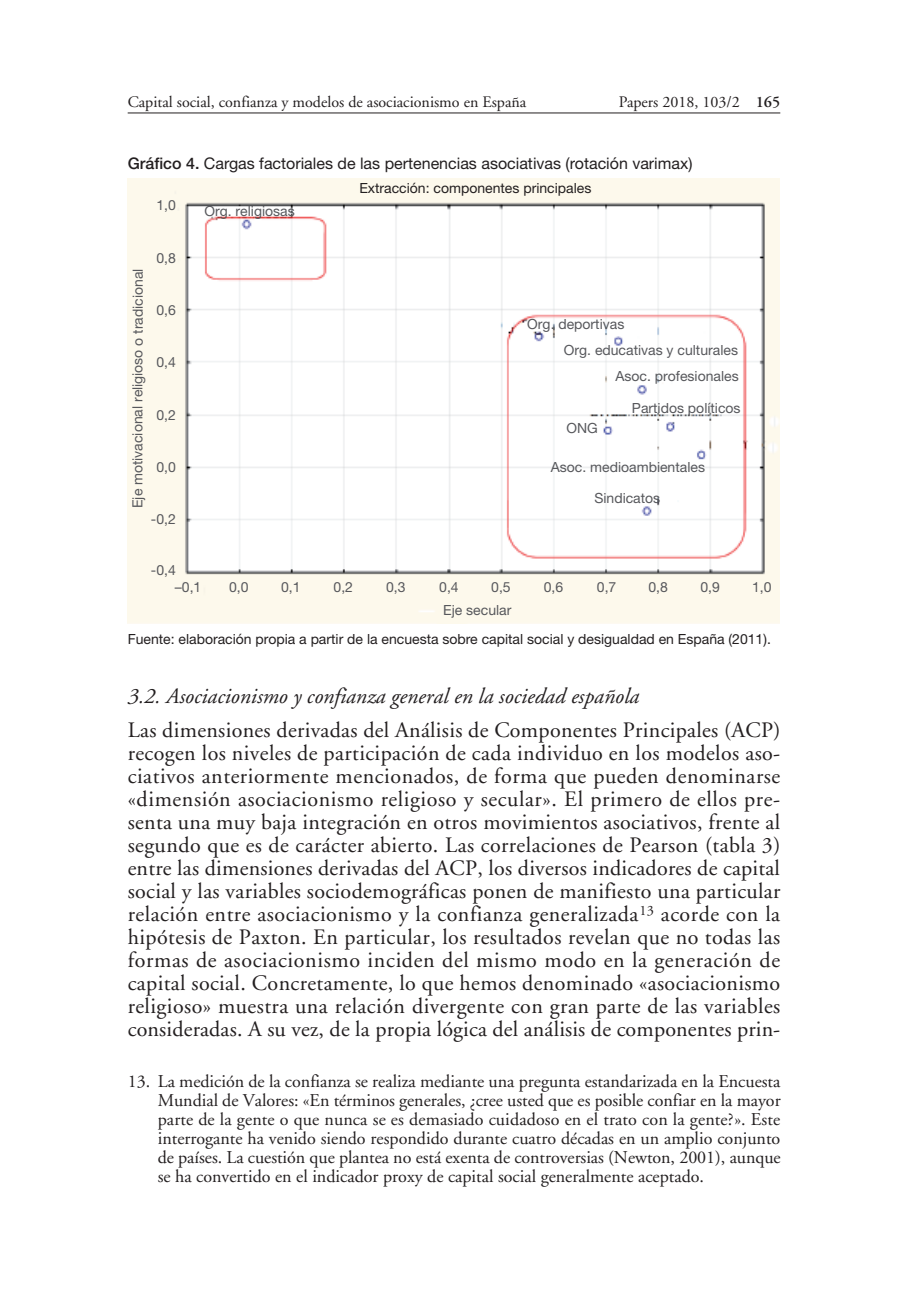
<style>
.page{position:relative;width:908px;height:1304px;background:#fff}
.page>*{position:absolute;margin:0;border:0;box-sizing:border-box;transform-origin:0 0}
.t1{font:22px/23px "Adobe Garamond";letter-spacing:.01em;color:#231f20;text-align:justify}
.T-2{font:italic 22px "Adobe Garamond";color:#231f20}
.Notes__text{font:18px/19px "Adobe Garamond";color:#231f20;text-align:justify}
.t2{font:16px "Adobe Garamond";color:#231f20}
.Taula__títol{font:16px "Helvetica Neue";color:#231f20}
.t3{font:14px/30.6px "Helvetica Neue";color:#57585c;text-align:center}
.Taula__nota_peu{font:14px "Helvetica Neue";color:#231f20}
.s1{font-weight:600}
.s2{font-weight:500}
</style>
<div class="page">
<hr style="left:128px;top:113px;width:652px;height:1px;background:#231f20">
<img style="left:128px;top:179px;width:651px;height:445px">
<p class="t2" style="left:128px;top:93px;width:400px">Capital social, confianza y modelos de asociacionismo en España</p>
<p class="t2" style="left:618px;top:93px;width:163px">Papers 2018, 103/2 <span class="s1">165</span></p>
<p class="Taula__títol" style="left:128px;top:153px;width:566px"><span class="s2">Gráfico 4.</span> Cargas factoriales de las pertenencias asociativas (rotación varimax)</p>
<p class="t3" style="left:156px;top:189px;width:21px">1,0</p>
<p class="t3" style="left:122px;top:508px;width:241px;rotate:-90deg">Eje motivacional religioso o tradicional</p>
<p class="t3" style="left:156px;top:242px;width:21px">0,8</p>
<p class="t3" style="left:156px;top:294px;width:21px">0,6</p>
<p class="t3" style="left:156px;top:347px;width:21px">0,4</p>
<p class="t3" style="left:156px;top:399px;width:21px">0,2</p>
<p class="t3" style="left:156px;top:452px;width:21px">0,0</p>
<p class="t3" style="left:151px;top:504px;width:26px">-0,2</p>
<p class="t3" style="left:151px;top:554px;width:26px">-0,4</p>
<p class="t3" style="left:204px;top:195px;width:92px">Org. religiosas</p>
<p class="Taula__nota_peu" style="left:359px;top:180px;width:233px">Extracción: componentes principales</p>
<p class="t3" style="left:527px;top:308px;width:98px">Org. deportivas</p>
<p class="t3" style="left:563px;top:335px;width:175px">Org. educativas y culturales</p>
<p class="t3" style="left:615px;top:360px;width:125px">Asoc. profesionales</p>
<p class="t3" style="left:631px;top:392px;width:110px">Partidos políticos</p>
<p class="t3" style="left:566px;top:412px;width:33px">ONG</p>
<p class="t3" style="left:550px;top:452px;width:156px">Asoc. medioambientales<br>Sindicatos</p>
<p class="t3" style="left:175px;top:571px;width:28px">–0,1</p>
<p class="t3" style="left:229px;top:571px;width:21px">0,0</p>
<p class="t3" style="left:281px;top:571px;width:21px">0,1</p>
<p class="t3" style="left:333px;top:571px;width:21px">0,2</p>
<p class="t3" style="left:386px;top:571px;width:21px">0,3</p>
<p class="t3" style="left:439px;top:571px;width:21px">0,4</p>
<p class="t3" style="left:491px;top:571px;width:21px">0,5</p>
<p class="t3" style="left:543px;top:571px;width:21px">0,6</p>
<p class="t3" style="left:596px;top:571px;width:21px">0,7</p>
<p class="t3" style="left:648px;top:571px;width:21px">0,8</p>
<p class="t3" style="left:700px;top:571px;width:21px">0,9</p>
<p class="t3" style="left:751px;top:571px;width:21px">1,0</p>
<p class="t3" style="left:443px;top:595px;width:70px">Eje secular</p>
<p class="Taula__nota_peu" style="left:128px;top:631px;width:644px">Fuente: elaboración propia a partir de la encuesta sobre capital social y desigualdad en España (2011).</p>
<p class="T-2" style="left:128px;top:684px;width:513px">3.2. Asociacionismo y confianza general en la sociedad española</p>
<p class="t1" style="left:128px;top:719px;width:654px">Las dimensiones derivadas del Análisis de Componentes Principales (ACP) recogen los niveles de participación de cada individuo en los modelos aso&shy;ciativos anteriormente mencionados, de forma que pueden denominarse «dimensión asociacionismo religioso y secular». El primero de ellos pre&shy;senta una muy baja integración en otros movimientos asociativos, frente al segundo que es de carácter abierto. Las correlaciones de Pearson (tabla 3) entre las dimensiones derivadas del ACP, los diversos indicadores de capital social y las variables sociodemográficas ponen de manifiesto una particular relación entre asociacionismo y la confianza generalizada<sup>13</sup> acorde con la hipótesis de Paxton. En particular, los resultados revelan que no todas las formas de asociacionismo inciden del mismo modo en la generación de capital social. Concretamente, lo que hemos denominado «asociacionismo religioso» muestra una relación divergente con gran parte de las variables consideradas. A su vez, de la propia lógica del análisis de componentes prin-</p>
<p class="Notes__text" style="left:158px;top:1072px;width:624px;text-indent:-30px">13. La medición de la confianza se realiza mediante una pregunta estandarizada en la Encuesta Mundial de Valores: «En términos generales, ¿cree usted que es posible confiar en la mayor parte de la gente o que nunca se es demasiado cuidadoso en el trato con la gente?». Este interrogante ha venido siendo respondido durante cuatro décadas en un amplio conjunto de países. La cuestión que plantea no está exenta de controversias (Newton, 2001), aunque se ha convertido en el indicador proxy de capital social generalmente aceptado.</p>
</div>
